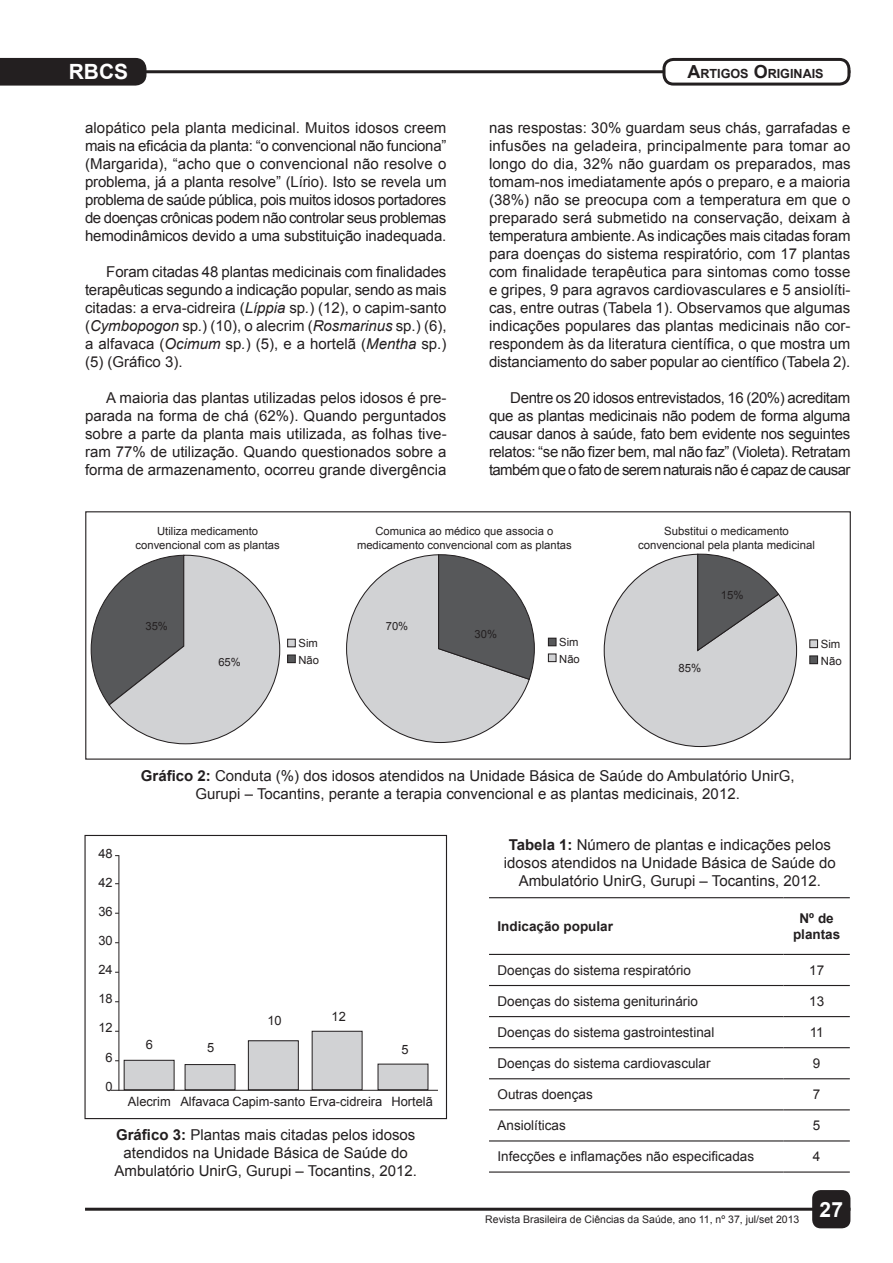
<style>
.page{position:relative;width:893px;height:1263px;background:#fff}
.page>*{position:absolute;margin:0;border:0;box-sizing:border-box;transform-origin:0 0}
.t1{font:700 21px "Arial";color:#fff}
.t2{font:15px/18px "Arial";color:#231f20;text-align:justify}
.t3{font:13.5px "Arial";color:#231f20}
.t4{font:700 13.5px/16.2px "Arial";color:#231f20;text-align:center}
.t5{font:12.9px "Arial";color:#231f20}
.t6{font:700 12.6px "Arial";color:#231f20}
.t7{font:11.4px/13.6px "Arial";color:#231f20;text-align:center}
.t8{font:11.25px/13.5px "Arial";color:#231f20;text-align:center}
.t9{font:10.5px "Arial";color:#231f20}
.s1{font-size:18px}
.s2{font-style:italic}
.s3{font-weight:700}
</style>
<div class="page">
<hr style="left:85px;top:1208px;width:765px;height:3px;background:#231f20">
<hr style="left:85px;top:70px;width:765px;height:3px;background:#231f20">
<div style="left:812px;top:1190px;width:38px;height:38px;background:#231f20;border-radius:9px"></div>
<div style="left:664px;top:59px;width:185px;height:25px;background:#fff;border-radius:10px"></div>
<div style="left:662px;top:58px;width:188px;height:28px;border:3px solid #231f20;border-radius:10px"></div>
<div style="left:0;top:58px;width:146px;height:28px;background:#231f20"></div>
<div style="left:85px;top:511px;width:766px;height:249px;border:1px solid #231f20"></div>
<svg style="left:90px;top:554px;width:191px;height:191px"></svg>
<div style="left:288px;top:639px;width:7px;height:8px;background:#d1d2d4"></div>
<div style="left:287px;top:639px;width:9px;height:8px;border:1px solid #231f20"></div>
<div style="left:288px;top:655px;width:7px;height:8px;background:#57585a"></div>
<div style="left:287px;top:654px;width:9px;height:9px;border:1px solid #231f20"></div>
<svg style="left:346px;top:554px;width:189px;height:189px"></svg>
<div style="left:548px;top:638px;width:8px;height:8px;background:#57585a"></div>
<div style="left:548px;top:638px;width:9px;height:8px;border:1px solid #231f20"></div>
<div style="left:548px;top:654px;width:8px;height:8px;background:#d1d2d4"></div>
<div style="left:548px;top:653px;width:9px;height:9px;border:1px solid #231f20"></div>
<svg style="left:603px;top:553px;width:195px;height:194px"></svg>
<div style="left:810px;top:640px;width:7px;height:8px;background:#d1d2d4"></div>
<div style="left:809px;top:639px;width:9px;height:9px;border:1px solid #231f20"></div>
<div style="left:810px;top:656px;width:7px;height:8px;background:#57585a"></div>
<div style="left:809px;top:655px;width:9px;height:9px;border:1px solid #231f20"></div>
<div style="left:124px;top:1060px;width:50px;height:30px;background:#d1d2d4"></div>
<div style="left:124px;top:1060px;width:50px;height:30px;border:1px solid #231f20"></div>
<div style="left:185px;top:1064px;width:50px;height:26px;background:#d1d2d4"></div>
<div style="left:185px;top:1064px;width:50px;height:26px;border:1px solid #231f20"></div>
<div style="left:248px;top:1041px;width:50px;height:49px;background:#d1d2d4"></div>
<div style="left:248px;top:1040px;width:51px;height:50px;border:1px solid #231f20"></div>
<div style="left:312px;top:1031px;width:50px;height:59px;background:#d1d2d4"></div>
<div style="left:312px;top:1031px;width:50px;height:59px;border:1px solid #231f20"></div>
<div style="left:378px;top:1064px;width:50px;height:26px;background:#d1d2d4"></div>
<div style="left:378px;top:1064px;width:50px;height:26px;border:1px solid #231f20"></div>
<hr style="left:119px;top:855px;width:1px;height:236px;background:#231f20">
<hr style="left:111px;top:1090px;width:327px;height:1px;background:#231f20">
<div style="left:84px;top:835px;width:363px;height:284px;border:1px solid #231f20"></div>
<hr style="left:489px;top:897px;width:294px;height:1px;background:#231f20">
<hr style="left:783px;top:897px;width:67px;height:1px;background:#231f20">
<hr style="left:489px;top:954px;width:294px;height:1px;background:#231f20">
<hr style="left:783px;top:954px;width:67px;height:1px;background:#231f20">
<hr style="left:489px;top:985px;width:294px;height:1px;background:#231f20">
<hr style="left:783px;top:985px;width:67px;height:1px;background:#231f20">
<hr style="left:489px;top:1016px;width:294px;height:1px;background:#231f20">
<hr style="left:783px;top:1016px;width:67px;height:1px;background:#231f20">
<hr style="left:489px;top:1047px;width:294px;height:1px;background:#231f20">
<hr style="left:783px;top:1047px;width:67px;height:1px;background:#231f20">
<hr style="left:489px;top:1078px;width:294px;height:1px;background:#231f20">
<hr style="left:783px;top:1078px;width:67px;height:1px;background:#231f20">
<hr style="left:489px;top:1109px;width:294px;height:1px;background:#231f20">
<hr style="left:783px;top:1109px;width:67px;height:1px;background:#231f20">
<hr style="left:489px;top:1140px;width:294px;height:1px;background:#231f20">
<hr style="left:783px;top:1140px;width:67px;height:1px;background:#231f20">
<hr style="left:489px;top:1171px;width:294px;height:1px;background:#231f20">
<hr style="left:783px;top:1171px;width:67px;height:1px;background:#231f20">
<h1 class="t1" style="left:69px;top:58px;width:61px">RBCS</h1>
<p class="t6" style="left:687px;top:65px;width:138px"><span class="s1">A</span>RTIGOS <span class="s1">O</span>RIGINAIS</p>
<p class="t2" style="left:85px;top:119px;width:363px">alopático pela planta medicinal. Muitos idosos creem mais na eficácia da planta: “o convencional não funciona” (Margarida), “acho que o convencional não resolve o problema, já a planta resolve” (Lírio). Isto se revela um problema de saúde pública, pois muitos idosos portadores de doenças crônicas podem não controlar seus problemas hemodinâmicos devido a uma substituição inadequada.</p>
<p class="t2" style="left:85px;top:263px;width:363px;text-indent:21px">Foram citadas 48 plantas medicinais com finalidades terapêuticas segundo a indicação popular, sendo as mais citadas: a erva-cidreira (<span class="s2">Líppia</span> sp<span class="s2">.</span>) (12), o capim-santo (<span class="s2">Cymbopogon</span> sp<span class="s2">.</span>) (10), o alecrim (<span class="s2">Rosmarinus</span> sp.) (6), a alfavaca (<span class="s2">Ocimum</span> sp<span class="s2">.</span>) (5), e a hortelã (<span class="s2">Mentha</span> sp.) (5) (Gráfico 3).</p>
<p class="t2" style="left:85px;top:389px;width:363px;text-indent:21px">A maioria das plantas utilizadas pelos idosos é pre&shy;parada na forma de chá (62%). Quando perguntados sobre a parte da planta mais utilizada, as folhas tive&shy;ram 77% de utilização. Quando questionados sobre a forma de armazenamento, ocorreu grande divergência</p>
<p class="t2" style="left:489px;top:119px;width:363px">nas respostas: 30% guardam seus chás, garrafadas e infusões na geladeira, principalmente para tomar ao longo do dia, 32% não guardam os preparados, mas tomam-nos imediatamente após o preparo, e a maioria (38%) não se preocupa com a temperatura em que o preparado será submetido na conservação, deixam à temperatura ambiente. As indicações mais citadas foram para doenças do sistema respiratório, com 17 plantas com finalidade terapêutica para sintomas como tosse e gripes, 9 para agravos cardiovasculares e 5 ansiolíti&shy;cas, entre outras (Tabela 1). Observamos que algumas indicações populares das plantas medicinais não cor&shy;respondem às da literatura científica, o que mostra um distanciamento do saber popular ao científico (Tabela 2).</p>
<p class="t2" style="left:489px;top:389px;width:363px;text-indent:21px">Dentre os 20 idosos entrevistados, 16 (20%) acreditam que as plantas medicinais não podem de forma alguma causar danos à saúde, fato bem evidente nos seguintes relatos: “se não fizer bem, mal não faz” (Violeta). Retratam também que o fato de serem naturais não é capaz de causar</p>
<p class="t8" style="left:136px;top:525px;width:146px">Utiliza medicamento convencional com as plantas</p>
<p class="t8" style="left:357px;top:525px;width:216px">Comunica ao médico que associa o medicamento convencional com as plantas</p>
<p class="t7" style="left:638px;top:525px;width:178px">Substitui o medicamento convencional pela planta medicinal</p>
<p class="t7" style="left:721px;top:588px;width:24px">15%</p>
<p class="t8" style="left:145px;top:620px;width:24px">35%</p>
<p class="t8" style="left:299px;top:636px;width:21px">Sim</p>
<p class="t8" style="left:218px;top:656px;width:24px">65%</p>
<p class="t8" style="left:299px;top:653px;width:22px">Não</p>
<p class="t8" style="left:386px;top:620px;width:24px">70%</p>
<p class="t8" style="left:475px;top:627px;width:24px">30%</p>
<p class="t8" style="left:559px;top:634px;width:22px;line-height:16.8px;text-align:left">Sim<br>Não</p>
<p class="t7" style="left:678px;top:661px;width:24px">85%</p>
<p class="t7" style="left:821px;top:635px;width:22px;line-height:17.1px;text-align:left">Sim<br>Não</p>
<p class="t2" style="left:141px;top:767px;width:655px;text-align:center"><span class="s3">Gráfico 2:</span> Conduta (%) dos idosos atendidos na Unidade Básica de Saúde do Ambulatório UnirG,<br>Gurupi – Tocantins, perante a terapia convencional e as plantas medicinais, 2012.</p>
<p class="t5" style="left:98px;top:844px;width:16px">48</p>
<p class="t5" style="left:98px;top:874px;width:16px">42</p>
<p class="t5" style="left:98px;top:903px;width:16px">36</p>
<p class="t5" style="left:98px;top:932px;width:16px">30</p>
<p class="t5" style="left:98px;top:961px;width:16px">24</p>
<p class="t5" style="left:98px;top:990px;width:16px">18</p>
<p class="t5" style="left:98px;top:1019px;width:16px">12</p>
<p class="t5" style="left:106px;top:1048px;width:9px">6</p>
<p class="t5" style="left:106px;top:1078px;width:9px">0</p>
<p class="t5" style="left:146px;top:1036px;width:9px">6</p>
<p class="t5" style="left:207px;top:1039px;width:9px">5</p>
<p class="t5" style="left:267px;top:1012px;width:16px">10</p>
<p class="t5" style="left:332px;top:1008px;width:16px">12</p>
<p class="t5" style="left:402px;top:1041px;width:9px">5</p>
<p class="t5" style="left:128px;top:1093px;width:307px">Alecrim Alfavaca Capim-santo Erva-cidreira Hortelã</p>
<p class="t2" style="left:115px;top:1126px;width:304px;text-align:center"><span class="s3">Gráfico 3:</span> Plantas mais citadas pelos idosos atendidos na Unidade Básica de Saúde do<br>Ambulatório UnirG, Gurupi – Tocantins, 2012.</p>
<p class="t2" style="left:504px;top:836px;width:333px;text-align:center"><span class="s3">Tabela 1:</span> Número de plantas e indicações pelos idosos atendidos na Unidade Básica de Saúde do<br>Ambulatório UnirG, Gurupi – Tocantins, 2012.</p>
<p class="t4" style="left:497px;top:918px;width:117px">Indicação popular</p>
<p class="t4" style="left:793px;top:910px;width:49px">Nº de plantas</p>
<p class="t3" style="left:497px;top:961px;width:195px">Doenças do sistema respiratório</p>
<p class="t3" style="left:809px;top:961px;width:17px">17</p>
<p class="t3" style="left:497px;top:992px;width:202px">Doenças do sistema geniturinário</p>
<p class="t3" style="left:809px;top:992px;width:17px">13</p>
<p class="t3" style="left:497px;top:1023px;width:218px">Doenças do sistema gastrointestinal</p>
<p class="t3" style="left:810px;top:1023px;width:16px">11</p>
<p class="t3" style="left:497px;top:1054px;width:215px">Doenças do sistema cardiovascular</p>
<p class="t3" style="left:813px;top:1054px;width:9px">9</p>
<p class="t3" style="left:497px;top:1086px;width:97px">Outras doenças</p>
<p class="t3" style="left:813px;top:1086px;width:9px">7</p>
<p class="t3" style="left:497px;top:1117px;width:70px">Ansiolíticas</p>
<p class="t3" style="left:813px;top:1117px;width:9px">5</p>
<p class="t3" style="left:497px;top:1148px;width:258px">Infecções e inflamações não especificadas</p>
<p class="t3" style="left:813px;top:1148px;width:9px">4</p>
<p class="t9" style="left:485px;top:1213px;width:316px">Revista Brasileira de Ciências da Saúde, ano 11, nº 37, jul/set 2013</p>
<h1 class="t1" style="left:820px;top:1195px;width:25px">27</h1>
</div>
